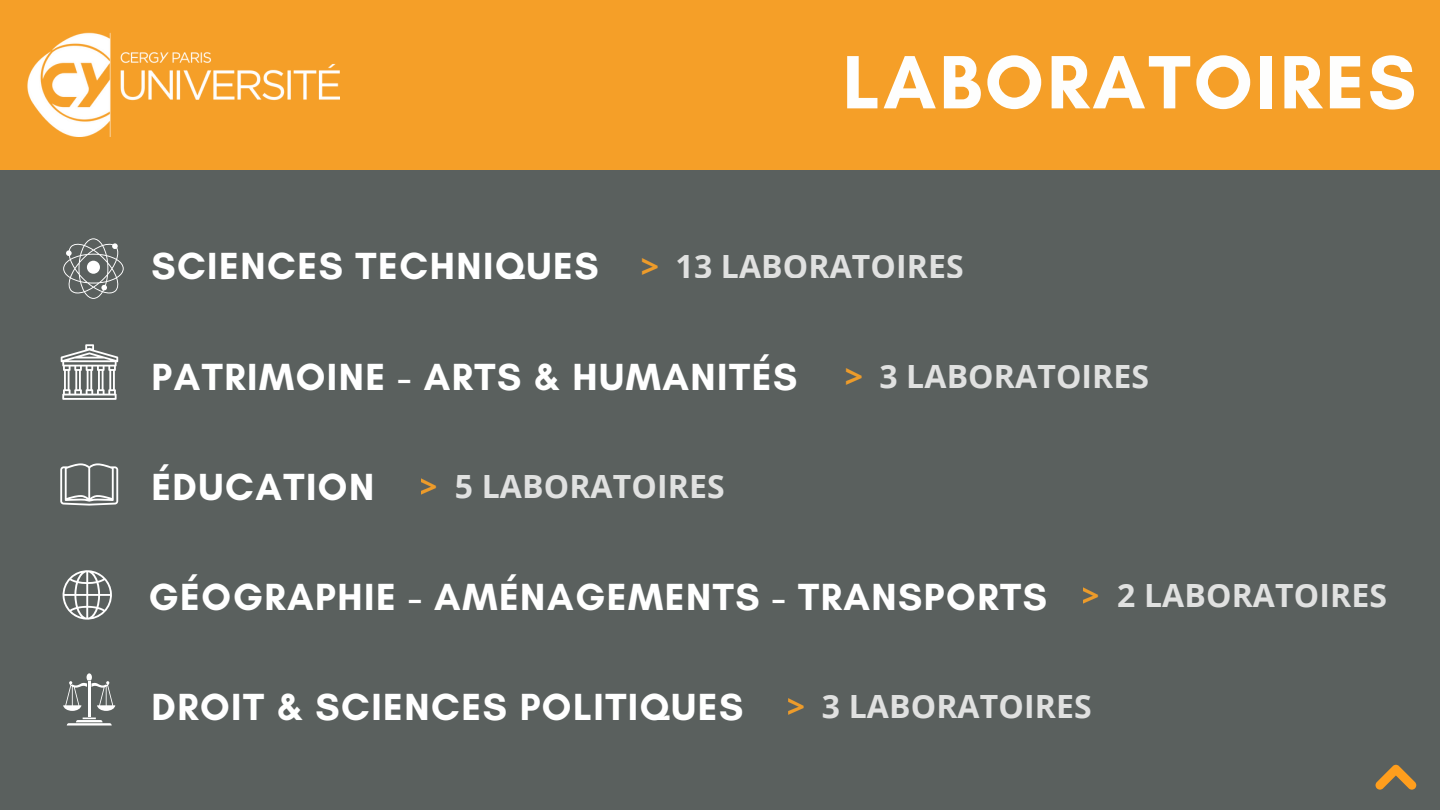
<style>
.page{position:relative;width:1440px;height:810px;background:#f59f28}
.page>*{position:absolute;margin:0;border:0;box-sizing:border-box;transform-origin:0 0}
.t1{font:700 76.9px "Glacial Indifference";letter-spacing:.04em;color:#fefefd}
.t2{font:700 38.5px "Glacial Indifference";letter-spacing:.04em;color:#fff}
.t3{font:700 32px "Open Sans";letter-spacing:.005em;color:#e8e8e8}
.s1{color:#f59f28}
</style>
<div class="page">
<img style="left:27px;top:32px;width:313px;height:104px">
<div style="left:0;top:171px;width:1440px;height:639px;background:#5a605e"></div>
<svg style="left:62px;top:570px;width:50px;height:50px"></svg>
<hr style="left:88px;top:684px;width:3px;height:33px;background:#fff">
<svg style="left:67px;top:718px;width:45px;height:8px"></svg>
<svg style="left:63px;top:673px;width:52px;height:38px"></svg>
<svg style="left:60px;top:463px;width:58px;height:42px"></svg>
<svg style="left:61px;top:344px;width:57px;height:56px"></svg>
<svg style="left:63px;top:238px;width:61px;height:61px"></svg>
<div style="left:87px;top:261px;width:13px;height:13px;background:#fff;border-radius:50%"></div>
<svg style="left:1376px;top:765px;width:40px;height:24px"></svg>
<p class="t1" style="left:843px;top:35px;width:575px">LABORATOIRES</p>
<p class="t2" style="left:151px;top:243px;width:449px">SCIENCES TECHNIQUES</p>
<p class="t3" style="left:640px;top:243px;width:325px"><span class="s1">&gt;</span> 13 LABORATOIRES</p>
<p class="t2" style="left:151px;top:353px;width:647px">PATRIMOINE - ARTS &amp; HUMANITÉS</p>
<h2 class="t2" style="left:151px;top:463px;width:224px">ÉDUCATION</h2>
<p class="t3" style="left:420px;top:464px;width:307px"><span class="s1">&gt;</span> 5 LABORATOIRES</p>
<p class="t3" style="left:844px;top:354px;width:307px"><span class="s1">&gt;</span> 3 LABORATOIRES</p>
<p class="t2" style="left:149px;top:573px;width:900px">GÉOGRAPHIE - AMÉNAGEMENTS - TRANSPORTS</p>
<p class="t3" style="left:1082px;top:573px;width:307px"><span class="s1">&gt;</span> 2 LABORATOIRES</p>
<h2 class="t2" style="left:151px;top:683px;width:594px">DROIT &amp; SCIENCES POLITIQUES</h2>
<p class="t3" style="left:787px;top:684px;width:307px"><span class="s1">&gt;</span> 3 LABORATOIRES</p>
</div>
